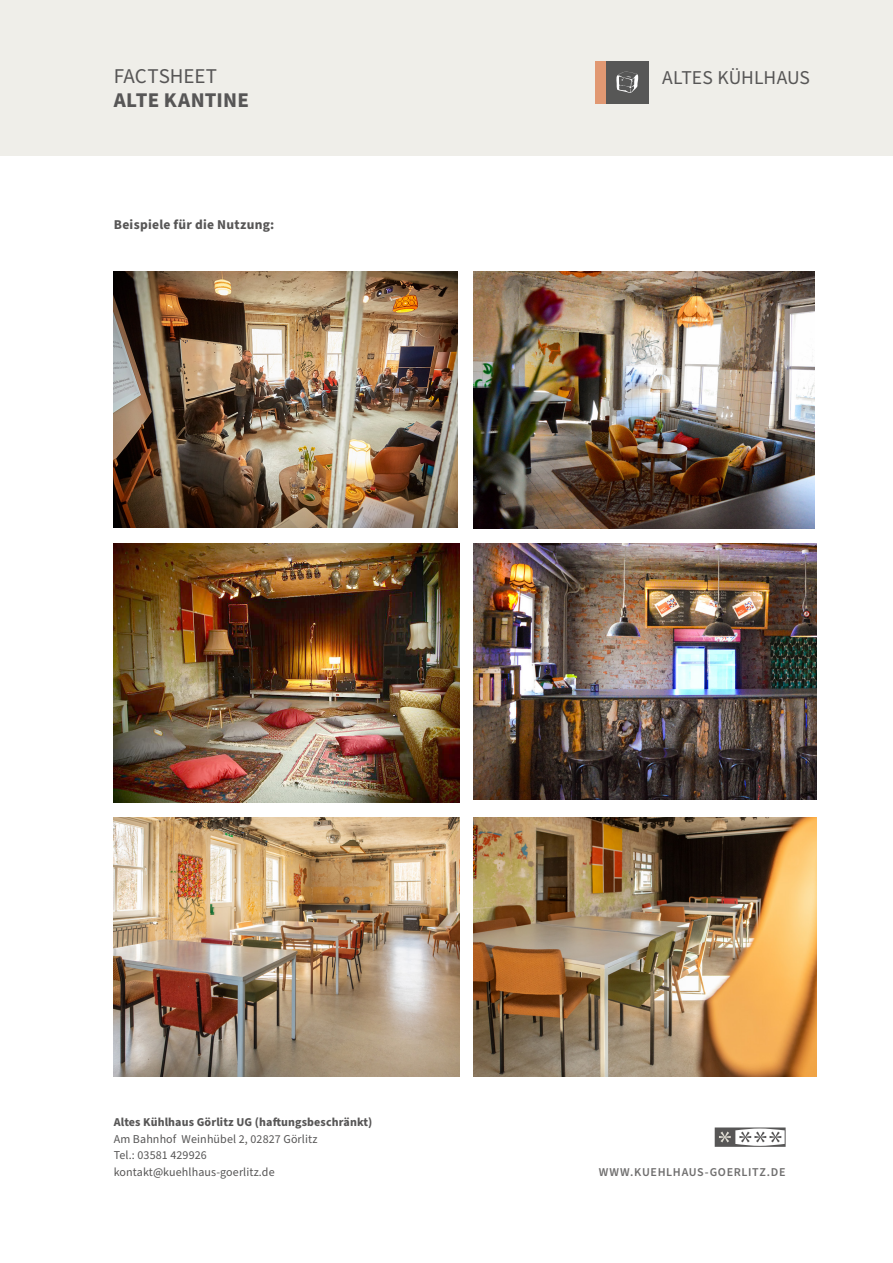
<style>
.page{position:relative;width:893px;height:1263px;background:#fff}
.page>*{position:absolute;margin:0;border:0;box-sizing:border-box;transform-origin:0 0}
.t1{font:700 21px "Source Sans Pro";letter-spacing:.01em;color:#575656}
.t2{font:21px "Source Sans Pro";color:#575656}
.t3{font:19.65px "Source Sans Pro";color:#575656}
.t4{font:700 13.5px "Source Sans Pro";letter-spacing:.02em;color:#575656}
.t5{font:12px/16.5px "Source Sans Pro";letter-spacing:.01em;color:#575656}
.t6{font:700 12px "Source Sans Pro";letter-spacing:.01em;color:#575656}
.t7{font:600 12px "Source Sans Pro";letter-spacing:.055em;color:#706f6f}
</style>
<div class="page">
<div style="left:0;top:0;width:893px;height:155px;background:#efeee9"></div>
<div style="left:606px;top:62px;width:43px;height:42px;background:#575756"></div>
<svg style="left:616px;top:71px;width:22px;height:22px"></svg>
<div style="left:595px;top:62px;width:11px;height:42px;background:#e19872"></div>
<svg style="left:715px;top:1127px;width:71px;height:20px"></svg>
<img style="left:114px;top:271px;width:344px;height:257px">
<img style="left:114px;top:543px;width:345px;height:259px">
<img style="left:473px;top:271px;width:342px;height:258px">
<img style="left:473px;top:543px;width:343px;height:257px">
<img style="left:114px;top:817px;width:345px;height:260px">
<img style="left:473px;top:817px;width:343px;height:260px">
<h1 class="t2" style="left:114px;top:62px;width:105px">FACTSHEET</h1>
<h1 class="t1" style="left:114px;top:86px;width:137px">ALTE KANTINE</h1>
<p class="t4" style="left:114px;top:215px;width:162px">Beispiele für die Nutzung:</p>
<h2 class="t3" style="left:662px;top:64px;width:149px">ALTES KÜHLHAUS</h2>
<p class="t6" style="left:114px;top:1114px;width:260px">Altes Kühlhaus Görlitz UG (haftungsbeschränkt)</p>
<p class="t5" style="left:114px;top:1131px;width:205px">Am Bahnhof Weinhübel 2, 02827 Görlitz<br>Tel.: 03581 429926 kontakt@kuehlhaus-goerlitz.de</p>
<p class="t7" style="left:599px;top:1164px;width:188px">WWW.KUEHLHAUS-GOERLITZ.DE</p>
</div>
